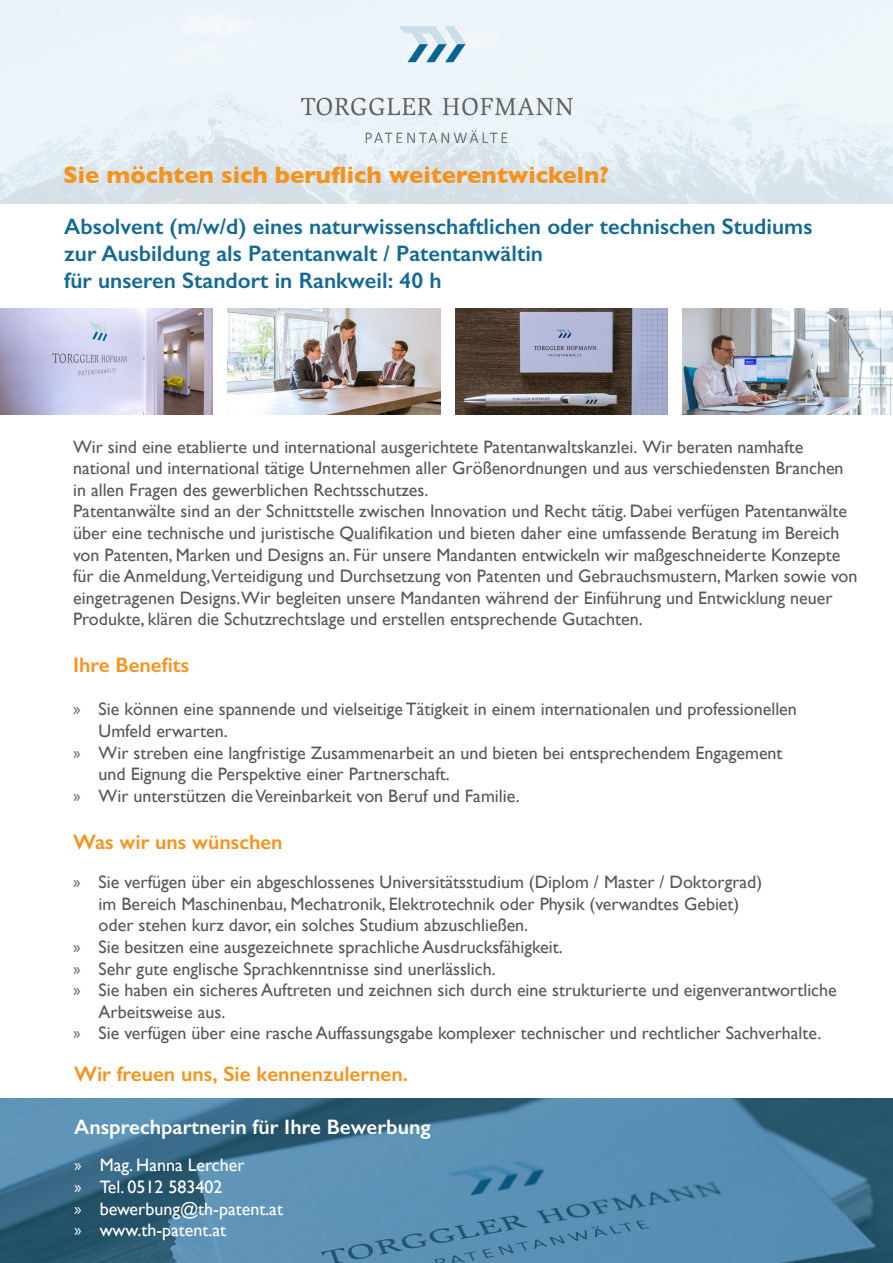
<style>
.page{position:relative;width:893px;height:1263px;background:#fff}
.page>*{position:absolute;margin:0;border:0;box-sizing:border-box;transform-origin:0 0}
.t1{font:700 24px "Gill Sans";color:#f7931d}
.t2{font:600 22.5px "Gill Sans";color:#156a94}
.t3{font:600 21px "Gill Sans";color:#f7931d}
.t4{font:600 21px "Gill Sans";color:#fff}
.t5{font:18px/21.6px "Gill Sans";color:#57585a}
.t6{font:18px "Gill Sans";color:#fff}
.s1{font-family:"Myriad Pro"}
</style>
<div class="page">
<img style="left:0;top:0;width:893px;height:203px">
<img style="left:0;top:1098px;width:893px;height:165px">
<img style="left:302px;top:27px;width:271px;height:115px">
<img style="left:0;top:308px;width:213px;height:107px">
<img style="left:227px;top:308px;width:213px;height:107px">
<img style="left:455px;top:308px;width:213px;height:107px">
<img style="left:682px;top:308px;width:211px;height:107px">
<p class="t1" style="left:63px;top:156px;width:547px">Sie möchten sich beruflich weiterentwickeln?</p>
<p class="t2" style="left:64px;top:213px;width:750px">Absolvent (m/w/d) eines naturwissenschaftlichen oder technischen Studiums</p>
<p class="t2" style="left:64px;top:240px;width:480px">zur Ausbildung als Patentanwalt / Patentanwältin</p>
<p class="t2" style="left:64px;top:267px;width:379px">für unseren Standort in Rankweil: 40 h</p>
<p class="t5" style="left:73px;top:435px;width:732px">Wir sind eine etablierte und international ausgerichtete Patentanwaltskanzlei. Wir beraten namhafte</p>
<p class="t5" style="left:73px;top:457px;width:772px">national und international tätige Unternehmen aller Größenordnungen und aus verschiedensten Branchen in allen Fragen des gewerblichen Rechtsschutzes.</p>
<p class="t5" style="left:73px;top:500px;width:786px">Patentanwälte sind an der Schnittstelle zwischen Innovation und Recht tätig. Dabei verfügen Patentanwälte über eine technische und juristische Qualifikation und bieten daher eine umfassende Beratung im Bereich von Patenten, Marken und Designs an. Für unsere Mandanten entwickeln wir maßgeschneiderte Konzepte für die Anmeldung, Verteidigung und Durchsetzung von Patenten und Gebrauchsmustern, Marken sowie von eingetragenen Designs.Wir begleiten unsere Mandanten während der Einführung und Entwicklung neuer Produkte, klären die Schutzrechtslage und erstellen entsprechende Gutachten.</p>
<p class="t3" style="left:73px;top:652px;width:118px">Ihre Benefits</p>
<p class="t5" style="left:99px;top:698px;width:700px;text-indent:-26px"><span class="s1">»</span> Sie können eine spannende und vielseitige Tätigkeit in einem internationalen und professionellen<br>Umfeld erwarten.</p>
<p class="t5" style="left:99px;top:741px;width:685px;text-indent:-26px"><span class="s1">»</span> Wir streben eine langfristige Zusammenarbeit an und bieten bei entsprechendem Engagement und Eignung die Perspektive einer Partnerschaft.</p>
<p class="t5" style="left:73px;top:785px;width:448px"><span class="s1">»</span> Wir unterstützen die Vereinbarkeit von Beruf und Familie.</p>
<p class="t3" style="left:73px;top:829px;width:211px">Was wir uns wünschen</p>
<p class="t5" style="left:99px;top:871px;width:665px;text-indent:-26px"><span class="s1">»</span> Sie verfügen über ein abgeschlossenes Universitätsstudium (Diplom / Master / Doktorgrad) im Bereich Maschinenbau, Mechatronik, Elektrotechnik oder Physik (verwandtes Gebiet) oder stehen kurz davor, ein solches Studium abzuschließen.</p>
<p class="t5" style="left:73px;top:936px;width:491px"><span class="s1">»</span> Sie besitzen eine ausgezeichnete sprachliche Ausdrucksfähigkeit.</p>
<p class="t5" style="left:73px;top:957px;width:424px"><span class="s1">»</span> Sehr gute englische Sprachkenntnisse sind unerlässlich.</p>
<p class="t5" style="left:99px;top:979px;width:740px;text-indent:-26px"><span class="s1">»</span> Sie haben ein sicheres Auftreten und zeichnen sich durch eine strukturierte und eigenverantwortliche<br>Arbeitsweise aus.</p>
<p class="t5" style="left:73px;top:1022px;width:750px"><span class="s1">»</span> Sie verfügen über eine rasche Auffassungsgabe komplexer technischer und rechtlicher Sachverhalte.</p>
<p class="t3" style="left:74px;top:1061px;width:335px">Wir freuen uns, Sie kennenzulernen.</p>
<p class="t4" style="left:74px;top:1114px;width:358px">Ansprechpartnerin für Ihre Bewerbung</p>
<p class="t6" style="left:74px;top:1155px;width:172px"><span class="s1">»</span> Mag. Hanna Lercher</p>
<p class="t6" style="left:74px;top:1176px;width:150px"><span class="s1">»</span> Tel. 0512 583402</p>
<p class="t6" style="left:74px;top:1198px;width:210px"><span class="s1">»</span> bewerbung@th-patent.at</p>
<p class="t6" style="left:74px;top:1219px;width:153px"><span class="s1">»</span> www.th-patent.at</p>
</div>
